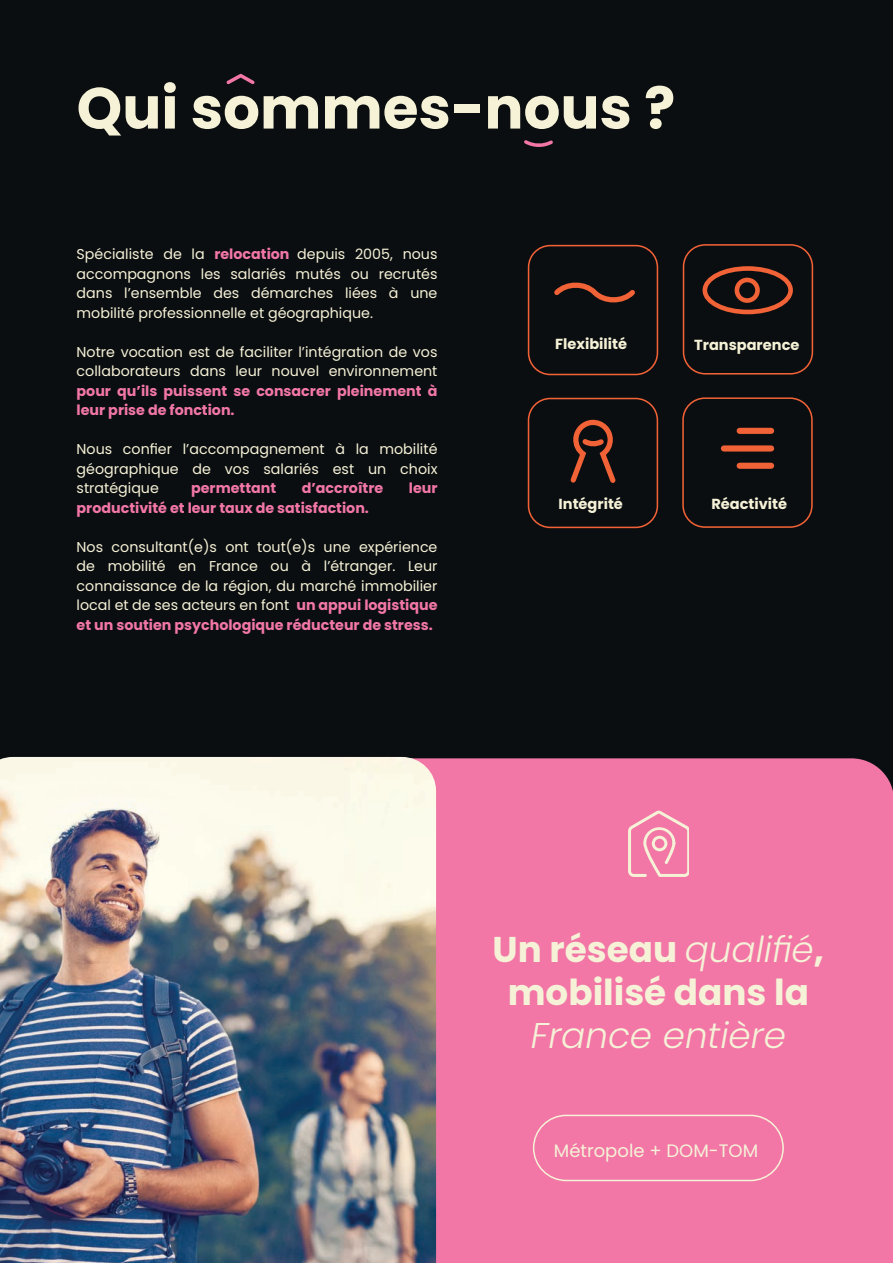
<style>
.page{position:relative;width:893px;height:1263px;background:#0b0e11}
.page>*{position:absolute;margin:0;border:0;box-sizing:border-box;transform-origin:0 0}
.t1{font:700 57.9px "Poppins";color:#f6f2d7}
.t2{font:700 35.7px/42.9px "Poppins";color:#f6f2d7;text-align:center}
.t3{font:italic 300 35.7px "Poppins";color:#f6f2d7}
.t4{font:18px "Poppins";color:#f6f2d7}
.t5{font:700 14.55px "Poppins";color:#f6f2d7}
.t6{font:14.25px/19.5px "Poppins";color:#f6f2d7;text-align:justify}
.t7{font:700 14.25px/19.5px "Poppins";color:#f277a7}
.s1{font-weight:700;color:#f277a7}
.s2{font-weight:300;font-style:italic}
</style>
<div class="page">
<div style="left:436px;top:758px;width:457px;height:505px;background:#f277a7"></div>
<div style="left:528px;top:245px;width:130px;height:130px;border:2px solid #f16236;border-radius:22px"></div>
<div style="left:528px;top:398px;width:130px;height:130px;border:2px solid #f16236;border-radius:22px"></div>
<div style="left:683px;top:244px;width:130px;height:130px;border:2px solid #f16236;border-radius:22px"></div>
<div style="left:740px;top:428px;width:31px;height:6px;background:#f16236"></div>
<div style="left:724px;top:445px;width:47px;height:6px;background:#f16236"></div>
<div style="left:740px;top:463px;width:31px;height:6px;background:#f16236"></div>
<div style="left:703px;top:266px;width:90px;height:48px;border:5px solid #f16236;border-radius:50%"></div>
<div style="left:735px;top:278px;width:25px;height:25px;border:5px solid #f16236;border-radius:50%"></div>
<svg style="left:554px;top:283px;width:81px;height:20px"></svg>
<svg style="left:570px;top:419px;width:46px;height:64px"></svg>
<div style="left:682px;top:397px;width:131px;height:131px;border:2px solid #f16236;border-radius:22px"></div>
<svg style="left:524px;top:140px;width:29px;height:7px"></svg>
<svg style="left:226px;top:74px;width:29px;height:10px"></svg>
<svg style="left:628px;top:811px;width:61px;height:65px;background:#f293b2"></svg>
<div style="left:533px;top:1115px;width:251px;height:66px;border:2px solid #f6f2d7;border-radius:33px"></div>
<img style="left:0;top:757px;width:436px;height:506px">
<h1 class="t1" style="left:77px;top:75px;width:600px">Qui sommes-nous ?</h1>
<p class="t6" style="left:77px;top:244px;width:362px">Spécialiste de la <span class="s1">relocation</span> depuis 2005, nous accompagnons les salariés mutés ou recrutés dans l’ensemble des démarches liées à une mobilité professionnelle et géographique.</p>
<p class="t6" style="left:77px;top:342px;width:362px">Notre vocation est de faciliter l’intégration de vos collaborateurs dans leur nouvel environnement</p>
<p class="t7" style="left:77px;top:381px;width:362px">pour qu’ils puissent se consacrer pleinement à leur prise de fonction.</p>
<p class="t6" style="left:77px;top:439px;width:362px">Nous confier l’accompagnement à la mobilité géographique de vos salariés est un choix stratégique</p>
<p class="t7" style="left:191px;top:478px;width:87px">permettant</p>
<p class="t7" style="left:302px;top:478px;width:83px">d’accroître</p>
<p class="t7" style="left:409px;top:478px;width:30px">leur</p>
<p class="t7" style="left:77px;top:498px;width:294px">productivité et leur taux de satisfaction.</p>
<p class="t6" style="left:77px;top:537px;width:362px">Nos consultant(e)s ont tout(e)s une expérience de mobilité en France ou à l’étranger. Leur connaissance de la région, du marché immobilier local et de ses acteurs en font <span class="s1">un appui logistique et un soutien psychologique réducteur de stress.</span></p>
<p class="t5" style="left:555px;top:335px;width:73px">Flexibilité</p>
<p class="t5" style="left:694px;top:336px;width:107px">Transparence</p>
<p class="t5" style="left:559px;top:495px;width:66px">Intégrité</p>
<p class="t5" style="left:711px;top:496px;width:77px">Réactivité</p>
<h2 class="t2" style="left:493px;top:928px;width:333px">Un réseau <span class="s2">qualifié</span>, mobilisé dans la</h2>
<h2 class="t3" style="left:531px;top:1015px;width:257px">France entière</h2>
<p class="t4" style="left:554px;top:1141px;width:206px">Métropole + DOM-TOM</p>
</div>
